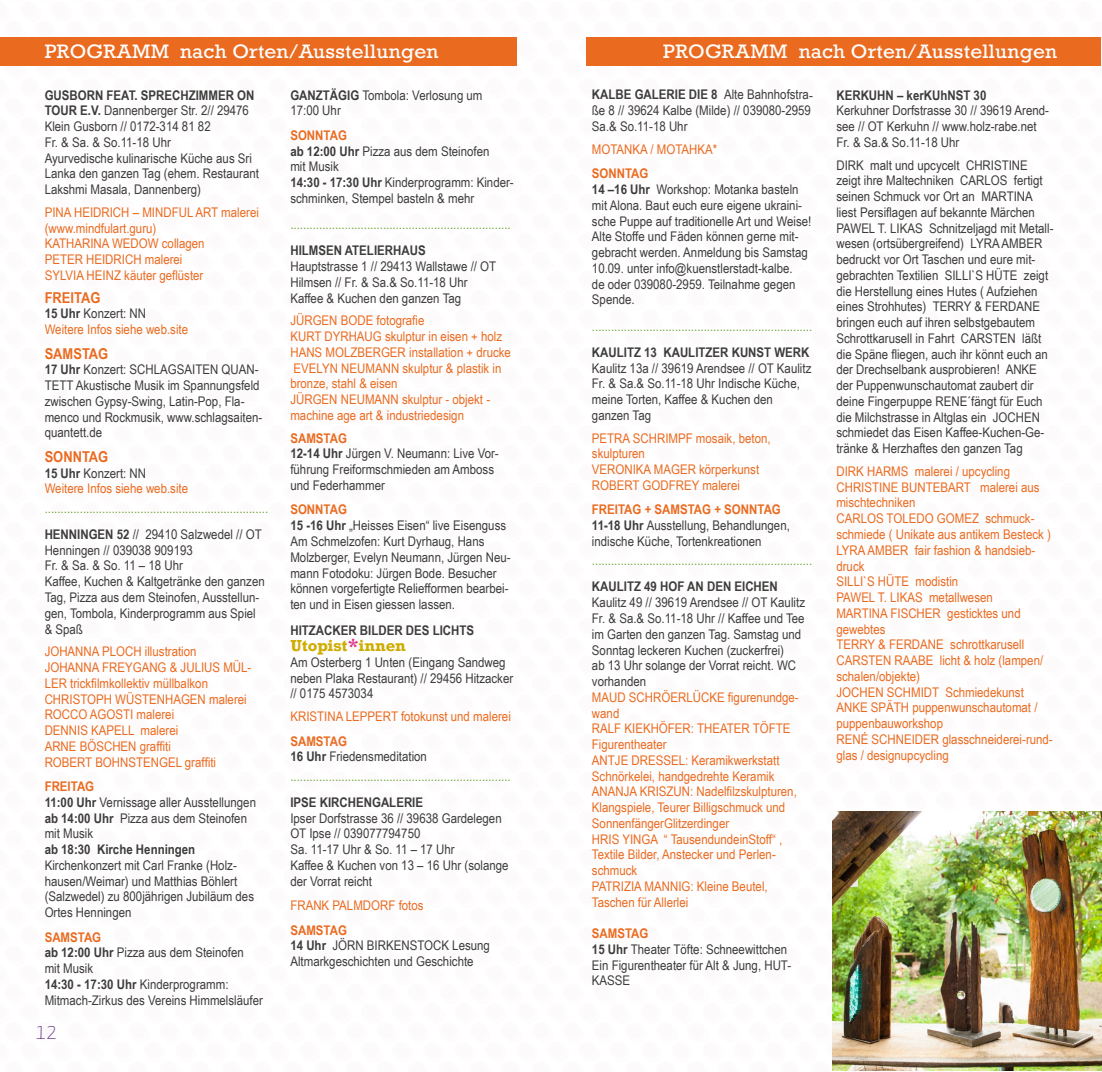
<style>
.page{position:relative;width:1102px;height:1072px;background:#fff}
.page>*{position:absolute;margin:0;border:0;box-sizing:border-box;transform-origin:0 0}
.t1{font:100 21.7px "Yanone Kaffeesatz";color:#6a3882;scale:1.05 1}
.t2{font:18.2px "Rockwell";letter-spacing:.01em;color:#fff;scale:1.05 1}
.t3{font:700 15.05px "Arial Narrow";color:#ea6b20;scale:1.05 1}
.t4{font:700 15.05px "Rockwell";letter-spacing:-.01em;color:#ceac00;scale:1.05 1}
.t5{font:13.3px/15.8px "Arial Narrow";color:#3c3c3b;scale:1.05 1}
.t6{font:13.3px/15.8px "Arial Narrow";color:#ea6b20;scale:1.05 1}
.t7{font:13.3px/26.2px "Arial Narrow";color:#67a530;scale:1.05 1}
.t8{font:700 13.3px "Arial Narrow";color:#3c3c3b;scale:1.05 1}
.s1{font-weight:700}
.s2{font-weight:700;color:#3c3c3b}
.s3{color:#3c3c3b}
.s4{font-weight:700;color:#ea6b20}
.s5{font-size:16.62px;color:#dd3488}
</style>
<div class="page">
<div style="left:586px;top:38px;width:514px;height:28px;background:#ea6b20"></div>
<div style="left:0;top:38px;width:516px;height:28px;background:#ea6b20"></div>
<img style="left:832px;top:811px;width:269px;height:259px">
<h2 class="t2" style="left:45px;top:40px;width:377px">PROGRAMM nach Orten/Ausstellungen</h2>
<h2 class="t2" style="left:663px;top:40px;width:377px">PROGRAMM nach Orten/Ausstellungen</h2>
<p class="t5" style="left:45px;top:86px;width:206px"><span class="s1">GUSBORN FEAT. SPRECHZIMMER ON TOUR E.V.</span> Dannenberger Str. 2// 29476<br>Klein Gusborn // 0172-314 81 82<br>Fr. &amp; Sa. &amp; So.11-18 Uhr<br>Ayurvedische kulinarische Küche aus Sri Lanka den ganzen Tag (ehem. Restaurant Lakshmi Masala, Dannenberg)</p>
<p class="t6" style="left:45px;top:204px;width:205px">PINA HEIDRICH – MINDFUL ART malerei (www.mindfulart.guru)<br>KATHARINA WEDOW collagen<br>PETER HEIDRICH malerei<br>SYLVIA HEINZ käuter geflüster</p>
<p class="t3" style="left:45px;top:286px;width:55px">FREITAG</p>
<p class="t6" style="left:45px;top:305px;width:138px"><span class="s2">15 Uhr</span> <span class="s3">Konzert: NN<br></span>Weitere Infos siehe web.site</p>
<p class="t3" style="left:45px;top:342px;width:62px">SAMSTAG</p>
<p class="t5" style="left:45px;top:361px;width:209px"><span class="s1">17 Uhr</span> Konzert: SCHLAGSAITEN QUAN-TETT Akustische Musik im Spannungsfeld zwischen Gypsy-Swing, Latin-Pop, Fla&shy;menco und Rockmusik, www.schlagsaiten&shy;quantett.de</p>
<p class="t3" style="left:45px;top:445px;width:62px">SONNTAG</p>
<p class="t6" style="left:45px;top:464px;width:138px"><span class="s2">15 Uhr</span> <span class="s3">Konzert: NN<br></span>Weitere Infos siehe web.site</p>
<p class="t7" style="left:45px;top:494px;width:214px">......................................................................<br><span class="s2">HENNINGEN 52</span> <span class="s3">// 29410 Salzwedel // OT</span></p>
<p class="t5" style="left:45px;top:541px;width:211px">Henningen // 039038 909193<br>Fr. &amp; Sa. &amp; So. 11 – 18 Uhr<br>Kaffee, Kuchen &amp; Kaltgetränke den ganzen<br>Tag, Pizza aus dem Steinofen, Ausstellun&shy;gen, Tombola, Kinderprogramm aus Spiel &amp; Spaß</p>
<p class="t6" style="left:45px;top:643px;width:198px">JOHANNA PLOCH illustration<br>JOHANNA FREYGANG &amp; JULIUS MÜL-<br>LER trickfilmkollektiv müllbalkon<br>CHRISTOPH WÜSTENHAGEN malerei<br>ROCCO AGOSTI malerei<br>DENNIS KAPELL malerei<br>ARNE BÖSCHEN graffiti<br>ROBERT BOHNSTENGEL graffiti</p>
<p class="t5" style="left:45px;top:778px;width:203px"><span class="s4">FREITAG<br></span><span class="s1">11:00 Uhr</span> Vernissage aller Ausstellungen <span class="s1">ab 14:00 Uhr</span> Pizza aus dem Steinofen mit Musik</p>
<p class="t8" style="left:45px;top:839px;width:145px">ab 18:30 Kirche Henningen</p>
<p class="t5" style="left:45px;top:856px;width:201px">Kirchenkonzert mit Carl Franke (Holz&shy;hausen/Weimar) und Matthias Böhlert (Salzwedel) zu 800jährigen Jubiläum des Ortes Henningen</p>
<p class="t5" style="left:45px;top:928px;width:209px"><span class="s4">SAMSTAG<br></span><span class="s1">ab 12:00 Uhr</span> Pizza aus dem Steinofen<br>mit Musik<br><span class="s1">14:30 - 17:30 Uhr</span> Kinderprogramm:<br>Mitmach-Zirkus des Vereins Himmelsläufer</p>
<h1 class="t1" style="left:36px;top:1018px;width:21px">12</h1>
<p class="t5" style="left:290px;top:86px;width:184px"><span class="s1">GANZTÄGIG</span> Tombola: Verlosung um<br>17:00 Uhr</p>
<p class="t5" style="left:290px;top:127px;width:214px"><span class="s4">SONNTAG<br></span><span class="s1">ab 12:00 Uhr</span> Pizza aus dem Steinofen<br>mit Musik<br><span class="s1">14:30 - 17:30 Uhr</span> Kinderprogramm: Kinder&shy;schminken, Stempel basteln &amp; mehr</p>
<p class="t7" style="left:290px;top:211px;width:211px">.....................................................................</p>
<p class="t8" style="left:290px;top:240px;width:130px">HILMSEN ATELIERHAUS</p>
<p class="t5" style="left:290px;top:258px;width:197px">Hauptstrasse 1 // 29413 Wallstawe // OT<br>Hilmsen // Fr. &amp; Sa.&amp; So.11-18 Uhr<br>Kaffee &amp; Kuchen den ganzen Tag</p>
<p class="t6" style="left:290px;top:312px;width:211px">JÜRGEN BODE fotografie<br>KURT DYRHAUG skulptur in eisen + holz<br>HANS MOLZBERGER installation + drucke<br>EVELYN NEUMANN skulptur &amp; plastik in bronze, stahl &amp; eisen<br>JÜRGEN NEUMANN skulptur - objekt - machine age art &amp; industriedesign</p>
<p class="t5" style="left:290px;top:429px;width:200px"><span class="s4">SAMSTAG<br></span><span class="s1">12-14 Uhr</span> Jürgen V. Neumann: Live Vor&shy;führung Freiformschmieden am Amboss und Federhammer</p>
<p class="t5" style="left:290px;top:501px;width:211px"><span class="s4">SONNTAG<br></span><span class="s1">15 -16 Uhr</span> „Heisses Eisen“ live Eisenguss Am Schmelzofen: Kurt Dyrhaug, Hans Molzberger, Evelyn Neumann, Jürgen Neu&shy;mann Fotodoku: Jürgen Bode. Besucher können vorgefertigte Reliefformen bearbei&shy;ten und in Eisen giessen lassen.</p>
<p class="t8" style="left:290px;top:620px;width:176px">HITZACKER BILDER DES LICHTS</p>
<p class="t4" style="left:290px;top:636px;width:112px">Utopist<span class="s5">*</span>innen</p>
<p class="t5" style="left:290px;top:653px;width:214px">Am Osterberg 1 Unten (Eingang Sandweg neben Plaka Restaurant) // 29456 Hitzacker // 0175 4573034</p>
<p class="t6" style="left:290px;top:708px;width:211px">KRISTINA LEPPERT fotokunst und malerei</p>
<p class="t5" style="left:290px;top:732px;width:132px"><span class="s4">SAMSTAG<br></span><span class="s1">16 Uhr</span> Friedensmeditation</p>
<p class="t7" style="left:290px;top:762px;width:211px">.....................................................................</p>
<p class="t8" style="left:290px;top:792px;width:128px">IPSE KIRCHENGALERIE</p>
<p class="t5" style="left:290px;top:809px;width:209px">Ipser Dorfstrasse 36 // 39638 Gardelegen<br>OT Ipse // 039077794750<br>Sa. 11-17 Uhr &amp; So. 11 – 17 Uhr<br>Kaffee &amp; Kuchen von 13 – 16 Uhr (solange der Vorrat reicht</p>
<p class="t6" style="left:290px;top:897px;width:128px">FRANK PALMDORF fotos</p>
<p class="t5" style="left:290px;top:921px;width:191px"><span class="s4">SAMSTAG<br></span><span class="s1">14 Uhr</span> JÖRN BIRKENSTOCK Lesung<br>Altmarkgeschichten und Geschichte</p>
<p class="t5" style="left:592px;top:86px;width:212px"><span class="s1">KALBE GALERIE DIE 8</span> Alte Bahnhofstra&shy;ße 8 // 39624 Kalbe (Milde) // 039080-2959<br>Sa.&amp; So.11-18 Uhr</p>
<p class="t6" style="left:592px;top:141px;width:121px">MOTANKA / MOTAHKA*</p>
<p class="t5" style="left:592px;top:165px;width:210px"><span class="s4">SONNTAG<br></span><span class="s1">14 –16 Uhr</span> Workshop: Motanka basteln mit Alona. Baut euch eure eigene ukraini&shy;sche Puppe auf traditionelle Art und Weise!<br>Alte Stoffe und Fäden können gerne mit&shy;gebracht werden. Anmeldung bis Samstag 10.09. unter info@kuenstlerstadt-kalbe.<br>de oder 039080-2959. Teilnahme gegen Spende.</p>
<p class="t7" style="left:592px;top:312px;width:211px">.....................................................................</p>
<p class="t8" style="left:592px;top:342px;width:209px">KAULITZ 13 KAULITZER KUNST WERK</p>
<p class="t5" style="left:592px;top:359px;width:210px">Kaulitz 13a // 39619 Arendsee // OT Kaulitz<br>Fr. &amp; Sa.&amp; So.11-18 Uhr Indische Küche, meine Torten, Kaffee &amp; Kuchen den ganzen Tag</p>
<p class="t6" style="left:592px;top:429px;width:172px">PETRA SCHRIMPF mosaik, beton, skulpturen<br>VERONIKA MAGER körperkunst<br>ROBERT GODFREY malerei</p>
<p class="t5" style="left:592px;top:501px;width:190px"><span class="s4">FREITAG + SAMSTAG + SONNTAG<br></span><span class="s1">11-18 Uhr</span> Ausstellung, Behandlungen, indische Küche, Tortenkreationen</p>
<p class="t7" style="left:592px;top:547px;width:211px">.....................................................................</p>
<p class="t8" style="left:592px;top:576px;width:178px">KAULITZ 49 HOF AN DEN EICHEN</p>
<p class="t5" style="left:592px;top:594px;width:204px">Kaulitz 49 // 39619 Arendsee // OT Kaulitz Fr. &amp; Sa.&amp; So.11-18 Uhr // Kaffee und Tee im Garten den ganzen Tag. Samstag und Sonntag leckeren Kuchen (zuckerfrei)<br>ab 13 Uhr solange der Vorrat reicht. WC vorhanden</p>
<p class="t6" style="left:592px;top:688px;width:198px">MAUD SCHRÖERLÜCKE figurenundge&shy;wand<br>RALF KIEKHÖFER: THEATER TÖFTE<br>Figurentheater<br>ANTJE DRESSEL: Keramikwerkstatt<br>Schnörkelei, handgedrehte Keramik<br>ANANJA KRISZUN: Nadelfilzskulpturen,<br>Klangspiele, Teurer Billigschmuck und<br>SonnenfängerGlitzerdinger<br>HRIS YINGA “ TausendundeinStoff“ ,<br>Textile Bilder, Anstecker und Perlen&shy;schmuck<br>PATRIZIA MANNIG: Kleine Beutel,<br>Taschen für Allerlei</p>
<p class="t5" style="left:592px;top:925px;width:191px"><span class="s4">SAMSTAG<br></span><span class="s1">15 Uhr</span> Theater Töfte: Schneewittchen<br>Ein Figurentheater für Alt &amp; Jung, HUT-<br>KASSE</p>
<p class="t8" style="left:836px;top:85px;width:144px">KERKUHN – kerKUhNST 30</p>
<p class="t5" style="left:836px;top:102px;width:204px">Kerkuhner Dorfstrasse 30 // 39619 Arend&shy;see // OT Kerkuhn // www.holz-rabe.net<br>Fr. &amp; Sa.&amp; So.11-18 Uhr</p>
<p class="t5" style="left:836px;top:156px;width:208px">DIRK malt und upcycelt CHRISTINE zeigt ihre Maltechniken CARLOS fertigt seinen Schmuck vor Ort an MARTINA liest Persiflagen auf bekannte Märchen PAWEL T. LIKAS Schnitzeljagd mit Metall&shy;wesen (ortsübergreifend) LYRA AMBER bedruckt vor Ort Taschen und eure mit&shy;gebrachten Textilien SILLI`S HÜTE zeigt die Herstellung eines Hutes ( Aufziehen eines Strohhutes) TERRY &amp; FERDANE bringen euch auf ihren selbstgebautem Schrottkarusell in Fahrt CARSTEN läßt die Späne fliegen, auch ihr könnt euch an der Drechselbank ausprobieren! ANKE der Puppenwunschautomat zaubert dir deine Fingerpuppe RENE´fängt für Euch die Milchstrasse in Altglas ein JOCHEN schmiedet das Eisen Kaffee-Kuchen-Ge&shy;tränke &amp; Herzhaftes den ganzen Tag</p>
<p class="t6" style="left:836px;top:463px;width:207px">DIRK HARMS malerei / upcycling<br>CHRISTINE BUNTEBART malerei aus mischtechniken<br>CARLOS TOLEDO GOMEZ schmuck&shy;schmiede ( Unikate aus antikem Besteck )<br>LYRA AMBER fair fashion &amp; handsieb&shy;druck<br>SILLI`S HÜTE modistin<br>PAWEL T. LIKAS metallwesen<br>MARTINA FISCHER gesticktes und gewebtes<br>TERRY &amp; FERDANE schrottkarusell<br>CARSTEN RAABE licht &amp; holz (lampen/ schalen/objekte)<br>JOCHEN SCHMIDT Schmiedekunst<br>ANKE SPÄTH puppenwunschautomat / puppenbauworkshop<br>RENÉ SCHNEIDER glasschneiderei-rund&shy;glas / designupcycling</p>
</div>
